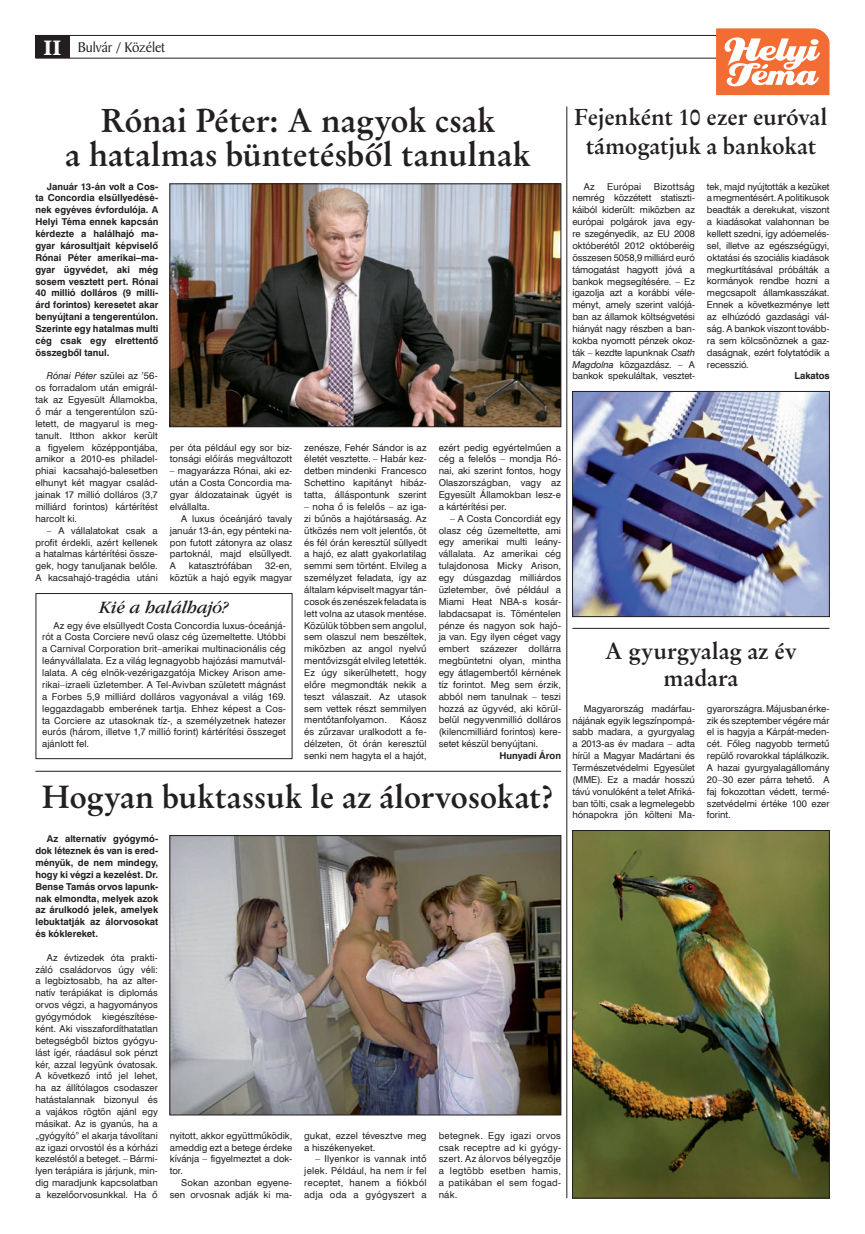
<style>
.page{position:relative;width:865px;height:1234px;background:#fff}
.page>*{position:absolute;margin:0;border:0;box-sizing:border-box;transform-origin:0 0}
.t1{font:33px/33.6px "Original Garamond HU Bold";color:#231f20;text-align:center}
.t2{font:32px "Original Garamond HU Bold";letter-spacing:-.005em;color:#231f20}
.t3{font:23px/29px "Original Garamond HU Bold";letter-spacing:.005em;color:#231f20;text-align:center}
.t4{font:20px "News 701 HU Bold";color:#fff}
.t5{font:italic 18px "Garamond Bk HU Book";letter-spacing:-.01em;color:#231f20}
.t6{font:15px "Baker Signet HU Normal";letter-spacing:-.005em;color:#231f20}
.t7{font:9.5px/11.9px "Swiss 721 BT";letter-spacing:.005em;color:#231f20;text-align:justify}
.t8{font:9.5px/11.9px "Swiss 721 HU Bold";color:#231f20;text-align:justify}
.t9{font:700 9.5px "Swiss 721 BT";color:#231f20}
.s1{font-style:italic}
</style>
<div class="page">
<div style="left:35px;top:35px;width:34px;height:23px;background:#231f20"></div>
<hr style="left:35px;top:35px;width:784px;height:1px;background:#231f20">
<hr style="left:35px;top:58px;width:784px;height:1px;background:#231f20">
<svg style="left:716px;top:28px;width:113px;height:67px"></svg>
<hr style="left:566px;top:106px;width:1px;height:1091px;background:#231f20">
<hr style="left:572px;top:628px;width:257px;height:1px;background:#231f20">
<img style="left:574px;top:393px;width:253px;height:221px">
<div style="left:572px;top:391px;width:257px;height:225px;border:1px solid #231f20"></div>
<img style="left:574px;top:832px;width:253px;height:363px">
<div style="left:572px;top:830px;width:257px;height:367px;border:1px solid #231f20"></div>
<hr style="left:35px;top:770px;width:526px;height:1px;background:#231f20">
<img style="left:172px;top:186px;width:387px;height:239px">
<div style="left:170px;top:184px;width:391px;height:243px;border:1px solid #231f20"></div>
<img style="left:172px;top:837px;width:387px;height:275px">
<div style="left:170px;top:835px;width:391px;height:279px;border:1px solid #231f20"></div>
<div style="left:35px;top:593px;width:257px;height:166px;border:1px solid #231f20"></div>
<h3 class="t4" style="left:43px;top:35px;width:10px">II</h3>
<h3 class="t6" style="left:78px;top:38px;width:89px">Bulvár / Közélet</h3>
<h1 class="t1" style="left:65px;top:104px;width:467px">Rónai Péter: A nagyok csak<br>a hatalmas büntetésbôl tanulnak</h1>
<p class="t8" style="left:35px;top:180px;width:124px;text-indent:11px">Január 13-án volt a Cos&shy;ta Concordia elsüllyedésé&shy;nek egyéves évfordulója. A Helyi Téma ennek kapcsán kérdezte a halálhajó ma&shy;gyar károsultjait képviselô Rónai Péter amerikai–ma&shy;gyar ügyvédet, aki még sosem vesztett pert. Rónai 40 millió dolláros (9 milli&shy;árd forintos) keresetet akar benyújtani a tengerentúlon.<br>Szerinte egy hatalmas multi cég csak egy elrettentô összegbôl tanul.</p>
<p class="t7" style="left:35px;top:370px;width:124px;text-indent:11px"><span class="s1">Rónai Péter</span> szülei az ’56- os forradalom után emigrál&shy;tak az Egyesült Államokba, ô már a tengerentúlon szü&shy;letett, de magyarul is meg&shy;tanult. Itthon akkor került a figyelem középpontjába, amikor a 2010-es philadel&shy;phiai kacsahajó-balesetben elhunyt két magyar család&shy;jainak 17 millió dolláros (3,7 milliárd forintos) kártérítést harcolt ki.</p>
<p class="t7" style="left:35px;top:524px;width:124px;text-indent:11px">– A vállalatokat csak a profit érdekli, azért kellenek a hatalmas kártérítési össze&shy;gek, hogy tanuljanak belôle.<br>A kacsahajó-tragédia utáni</p>
<p class="t7" style="left:170px;top:441px;width:124px">per óta például egy sor biz&shy;tonsági elôírás megváltozott</p>
<p class="t7" style="left:170px;top:465px;width:124px">– magyarázza Rónai, aki ez&shy;után a Costa Concordia ma&shy;gyar áldozatainak ügyét is elvállalta.</p>
<p class="t7" style="left:170px;top:512px;width:124px;text-indent:11px">A luxus óceánjáró tavaly január 13-án, egy pénteki na&shy;pon futott zátonyra az olasz partoknál, majd elsüllyedt.<br>A</p>
<p class="t7" style="left:189px;top:559px;width:65px">katasztrófában</p>
<p class="t7" style="left:170px;top:559px;width:124px;text-align:right">32-en,<br>köztük a hajó egyik magyar</p>
<h3 class="t5" style="left:100px;top:597px;width:130px">Kié a halálhajó?</h3>
<p class="t7" style="left:42px;top:619px;width:245px;text-indent:11px">Az egy éve elsüllyedt Costa Concordia luxus-óceánjá&shy;rót a Costa Corciere nevû olasz cég üzemeltette. Utóbbi a Carnival Corporation brit–amerikai multinacionális cég leányvállalata. Ez a világ legnagyobb hajózási mamutvál&shy;lalata. A cég elnök-vezérigazgatója Mickey Arison ame&shy;rikai–izraeli üzletember. A Tel-Avivban született mágnást a Forbes 5,9 milliárd dolláros vagyonával a világ 169. leggazdagabb emberének tartja. Ehhez képest a Cos&shy;ta Corciere az utasoknak tíz-, a személyzetnek hatezer eurós (három, illetve 1,7 millió forint) kártérítési összeget ajánlott fel.</p>
<p class="t7" style="left:304px;top:441px;width:124px">zenésze, Fehér Sándor is az életét vesztette. – Habár kez&shy;detben mindenki Francesco Schettino kapitányt hibáz&shy;tatta, álláspontunk szerint</p>
<p class="t7" style="left:304px;top:500px;width:124px">– noha ô is felelôs – az iga&shy;zi bûnös a hajótársaság. Az ütközés nem volt jelentôs, öt és fél órán keresztül süllyedt a hajó, ez alatt gyakorlatilag semmi sem történt. Elvileg a személyzet feladata, így az általam képviselt magyar tán&shy;cosok és zenészek feladata is lett volna az utasok mentése.<br>Közülük többen sem angolul, sem olaszul nem beszéltek, miközben az angol nyelvû mentôvizsgát elvileg letették.<br>Ez úgy sikerülhetett, hogy elôre megmondták nekik a teszt válaszait. Az utasok sem vettek részt semmilyen mentôtanfolyamon.</p>
<p class="t7" style="left:304px;top:714px;width:124px;text-indent:96px">Káosz és zûrzavar uralkodott a fe&shy;délzeten, öt órán keresztül senki nem hagyta el a hajót,</p>
<p class="t7" style="left:438px;top:441px;width:124px">ezért pedig egyértelmûen a cég a felelôs – mondja Ró&shy;nai, aki szerint fontos, hogy Olaszországban, vagy az Egyesült Államokban lesz-e a kártérítési per.</p>
<p class="t7" style="left:438px;top:512px;width:124px;text-indent:11px">– A Costa Concordiát egy olasz cég üzemeltette, ami egy amerikai multi leány&shy;vállalata. Az amerikai cég tulajdonosa Micky Arison, egy dúsgazdag milliárdos üzletember, övé például a Miami Heat NBA-s kosár&shy;labdacsapat is. Töméntelen pénze és nagyon sok hajó&shy;ja van. Egy ilyen céget vagy embert százezer dollárra megbüntetni olyan, mintha egy átlagembertôl kérnének tíz forintot. Meg sem érzik, abból nem tanulnak – teszi hozzá az ügyvéd, aki körül&shy;belül negyvenmillió dolláros (kilencmilliárd forintos) kere&shy;setet készül benyújtani.</p>
<p class="t9" style="left:499px;top:749px;width:63px">Hunyadi Áron</p>
<h2 class="t2" style="left:42px;top:777px;width:514px">Hogyan buktassuk le az álorvosokat?</h2>
<p class="t8" style="left:35px;top:832px;width:124px;text-indent:11px">Az alternatív gyógymó&shy;dok léteznek és van is ered&shy;ményük, de nem mindegy, hogy ki végzi a kezelést. Dr.<br>Bense Tamás orvos lapunk&shy;nak elmondta, melyek azok az árulkodó jelek, amelyek lebuktatják az álorvosokat és kóklereket.</p>
<p class="t7" style="left:35px;top:951px;width:124px;text-indent:11px">Az évtizedek óta prakti&shy;záló családorvos úgy véli: a legbiztosabb, ha az alter&shy;natív terápiákat is diplomás orvos végzi, a hagyományos gyógymódok kiegészítése&shy;ként. Aki visszafordíthatatlan betegségbôl biztos gyógyu&shy;lást ígér, ráadásul sok pénzt kér, azzal legyünk óvatosak.<br>A következô intô jel lehet, ha az állítólagos csodaszer hatástalannak bizonyul és a vajákos rögtön ajánl egy másikat. Az is gyanús, ha a „gyógyító” el akarja távolítani az igazi orvostól és a kórházi kezeléstôl a beteget. – Bármi&shy;lyen terápiára is járjunk, min&shy;dig maradjunk kapcsolatban a kezelôorvosunkkal. Ha ô</p>
<p class="t7" style="left:170px;top:1128px;width:124px">nyitott, akkor együttmûködik, ameddig ezt a betege érdeke kívánja – figyelmeztet a dok&shy;tor.</p>
<p class="t7" style="left:170px;top:1176px;width:124px;text-align:right">Sokan azonban egyene&shy;sen orvosnak adják ki ma-</p>
<p class="t7" style="left:304px;top:1128px;width:124px">gukat, ezzel tévesztve meg a hiszékenyeket.</p>
<p class="t7" style="left:304px;top:1152px;width:124px;text-indent:11px">– Ilyenkor is vannak intô jelek. Például, ha nem ír fel receptet, hanem a fiókból adja oda a gyógyszert a</p>
<p class="t7" style="left:438px;top:1128px;width:124px">betegnek. Egy igazi orvos csak receptre ad ki gyógy&shy;szert. Az álorvos bélyegzôje a legtöbb esetben hamis, a patikában el sem fogad&shy;nák.</p>
<h3 class="t3" style="left:574px;top:102px;width:255px">Fejenként 10 ezer euróval támogatjuk a bankokat</h3>
<p class="t7" style="left:572px;top:180px;width:124px;text-indent:81px">Bizottság nemrég közzétett statiszti&shy;káiból kiderült: miközben az európai polgárok java egy&shy;re szegényedik, az EU 2008 októberétôl 2012 októberéig összesen 5058,9 milliárd euró támogatást hagyott jóvá a bankok megsegítésére. – Ez igazolja azt a korábbi véle&shy;ményt, amely szerint valójá&shy;ban az államok költségvetési hiányát nagy részben a ban&shy;kokba nyomott pénzek okoz&shy;ták – kezdte lapunknak <span class="s1">Csath Magdolna</span> közgazdász. – A bankok spekuláltak, vesztet-</p>
<p class="t7" style="left:707px;top:180px;width:124px">tek, majd nyújtották a kezüket a megmentésért. A politikusok beadták a derekukat, viszont a kiadásokat valahonnan be kellett szedni, így adóemelés&shy;sel, illetve az egészségügyi, oktatási és szociális kiadások megkurtításával próbálták a kormányok rendbe hozni a megcsapolt államkasszákat.<br>Ennek a következménye lett az elhúzódó gazdasági vál&shy;ság. A bankok viszont tovább&shy;ra sem kölcsönöznek a gaz&shy;daságnak, ezért folytatódik a recesszió.</p>
<p class="t7" style="left:583px;top:180px;width:13px">Az</p>
<p class="t7" style="left:607px;top:180px;width:36px">Európai</p>
<p class="t9" style="left:794px;top:370px;width:36px">Lakatos</p>
<h3 class="t3" style="left:605px;top:636px;width:194px;line-height:27.6px">A gyurgyalag az év madara</h3>
<p class="t7" style="left:572px;top:702px;width:124px;text-indent:11px">Magyarország madárfau&shy;nájának egyik legszínpompá&shy;sabb madara, a gyurgyalag a 2013-as év madara – adta hírül a Magyar Madártani és Természetvédelmi Egyesület (MME). Ez a madár hosszú távú vonulóként a telet Afriká&shy;ban tölti, csak a legmelegebb hónapokra jön költeni Ma-</p>
<p class="t7" style="left:707px;top:702px;width:124px">gyarországra. Májusban érke&shy;zik és szeptember végére már el is hagyja a Kárpát-meden&shy;cét. Fôleg nagyobb termetû repülô rovarokkal táplálkozik.<br>A hazai gyurgyalagállomány 20–30 ezer párra tehetô. A faj fokozottan védett, termé&shy;szetvédelmi értéke 100 ezer forint.</p>
</div>
